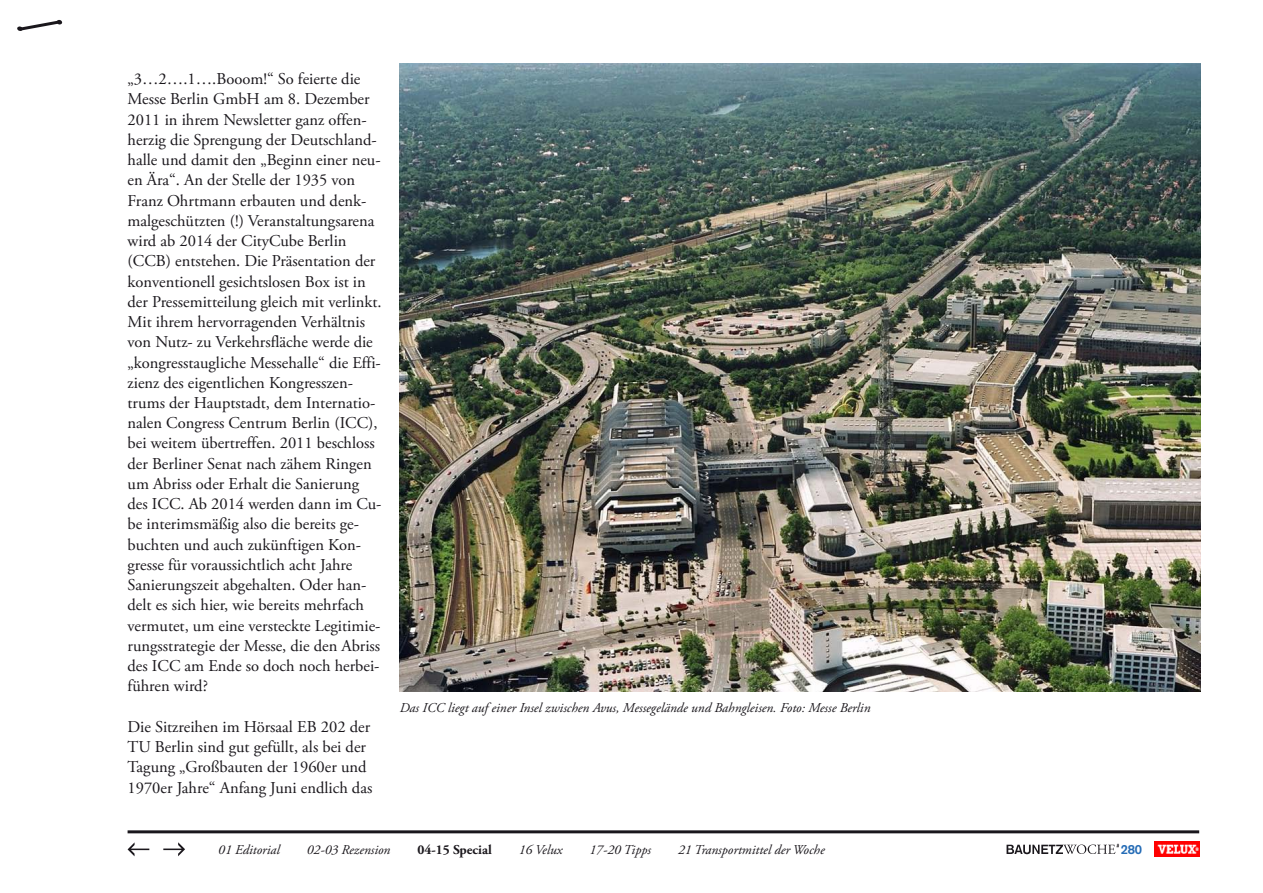
<style>
.page{position:relative;width:1263px;height:893px;background:#fff}
.page>*{position:absolute;margin:0;border:0;box-sizing:border-box;transform-origin:0 0}
.t1{font:16.5px/20.2px "Adobe Garamond Pro";color:#1a171c}
.t2{font:italic 13.5px "Adobe Garamond Pro";color:#1a171c}
.t3{font:700 13.5px "Adobe Garamond Pro";color:#1a171c}
.t4{font:700 13.05px "Akzidenz Grotesk";color:#256cb6}
</style>
<div class="page">
<hr style="left:128px;top:830px;width:1071px;height:3px;background:#1a171c">
<svg style="left:128px;top:842px;width:21px;height:14px"></svg>
<svg style="left:163px;top:842px;width:22px;height:14px"></svg>
<svg style="left:17px;top:20px;width:46px;height:11px"></svg>
<svg style="left:1006px;top:844px;width:113px;height:10px"></svg>
<img style="left:1155px;top:842px;width:44px;height:14px">
<img style="left:400px;top:64px;width:800px;height:628px">
<p class="t1" style="left:128px;top:69px;width:255px">„3…2….1….Booom!“ So feierte die Messe Berlin GmbH am 8. Dezember 2011 in ihrem Newsletter ganz offen&shy;herzig die Sprengung der Deutschland&shy;halle und damit den „Beginn einer neu&shy;en Ära“. An der Stelle der 1935 von Franz Ohrtmann erbauten und denk&shy;malgeschützten (!) Veranstaltungsarena wird ab 2014 der CityCube Berlin (CCB) entstehen. Die Präsentation der konventionell gesichtslosen Box ist in der Pressemitteilung gleich mit verlinkt.<br>Mit ihrem hervorragenden Verhältnis von Nutz- zu Verkehrsfläche werde die „kongresstaugliche Messehalle“ die Effi&shy;zienz des eigentlichen Kongresszen&shy;trums der Hauptstadt, dem Internatio&shy;nalen Congress Centrum Berlin (ICC), bei weitem übertreffen. 2011 beschloss der Berliner Senat nach zähem Ringen um Abriss oder Erhalt die Sanierung des ICC. Ab 2014 werden dann im Cu&shy;be interimsmäßig also die bereits ge&shy;buchten und auch zukünftigen Kon&shy;gresse für voraussichtlich acht Jahre Sanierungszeit abgehalten. Oder han&shy;delt es sich hier, wie bereits mehrfach vermutet, um eine versteckte Legitimie&shy;rungsstrategie der Messe, die den Abriss des ICC am Ende so doch noch herbei&shy;führen wird?</p>
<p class="t1" style="left:128px;top:717px;width:246px">Die Sitzreihen im Hörsaal EB 202 der TU Berlin sind gut gefüllt, als bei der Tagung „Großbauten der 1960er und 1970er Jahre“ Anfang Juni endlich das</p>
<p class="t2" style="left:400px;top:699px;width:472px">Das ICC liegt auf einer Insel zwischen Avus, Messegelände und Bahngleisen. Foto: Messe Berlin</p>
<p class="t2" style="left:218px;top:841px;width:63px">01 Editorial</p>
<p class="t2" style="left:307px;top:841px;width:85px">02-03 Rezension</p>
<p class="t3" style="left:417px;top:841px;width:76px">04-15 Special</p>
<p class="t2" style="left:519px;top:841px;width:45px">16 Velux</p>
<p class="t2" style="left:590px;top:841px;width:63px">17-20 Tipps</p>
<p class="t2" style="left:678px;top:841px;width:149px">21 Transportmittel der Woche</p>
<p class="t4" style="left:1121px;top:841px;width:23px">280</p>
</div>
